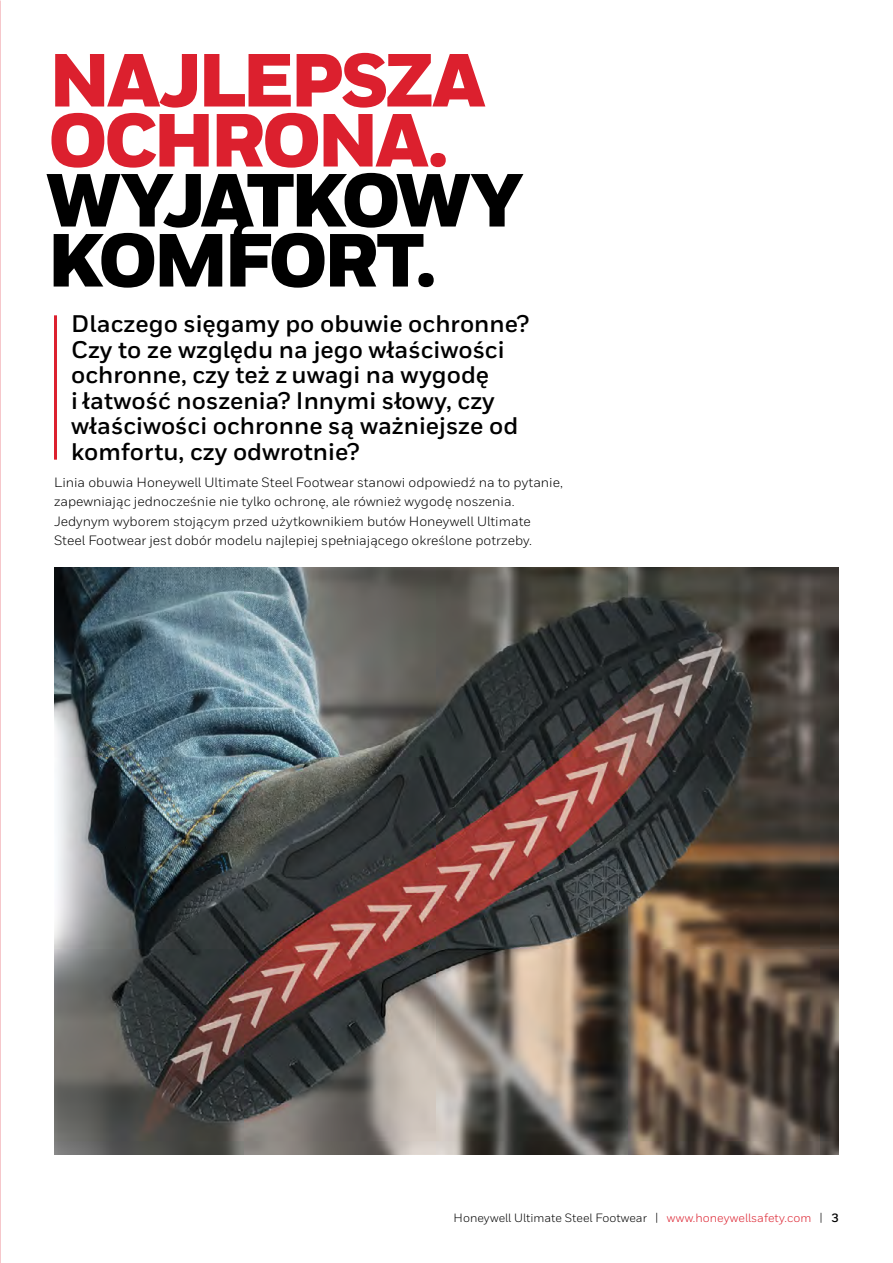
<style>
.page{position:relative;width:893px;height:1263px;background:#fff}
.page>*{position:absolute;margin:0;border:0;box-sizing:border-box;transform-origin:0 0}
.t1{font:900 75px/60px "Honeywell Sans";letter-spacing:-.05em;color:#dc202e}
.t2{font:900 75px/60px "Honeywell Sans";letter-spacing:-.06em;color:#000}
.t3{font:700 24px/25.5px "Honeywell Sans";color:#000}
.t4{font:13.5px/19.5px "Honeywell Sans";color:#000}
.t5{font:12px "Honeywell Sans";color:#000}
.s1{color:#dc202e}
.s2{font-weight:700}
</style>
<div class="page">
<hr style="left:54px;top:315px;width:3px;height:145px;background:#dc202e">
<img style="left:54px;top:567px;width:785px;height:588px">
<h1 class="t1" style="left:48px;top:54px;width:439px">NAJLEPSZA<br>OCHRONA.</h1>
<h1 class="t2" style="left:46px;top:174px;width:479px">WYJĄTKOWY<br>KOMFORT.</h1>
<h2 class="t3" style="left:71px;top:312px;width:459px">Dlaczego sięgamy po obuwie ochronne?<br>Czy to ze względu na jego właściwości ochronne, czy też z uwagi na wygodę<br>i łatwość noszenia? Innymi słowy, czy właściwości ochronne są ważniejsze od komfortu, czy odwrotnie?</h2>
<p class="t4" style="left:54px;top:472px;width:510px">Linia obuwia Honeywell Ultimate Steel Footwear stanowi odpowiedź na to pytanie, zapewniając jednocześnie nie tylko ochronę, ale również wygodę noszenia.<br>Jedynym wyborem stojącym przed użytkownikiem butów Honeywell Ultimate Steel Footwear jest dobór modelu najlepiej spełniającego określone potrzeby.</p>
<p class="t5" style="left:454px;top:1211px;width:387px">Honeywell Ultimate Steel Footwear | <span class="s1">www.honeywellsafety.com</span> | <span class="s2">3</span></p>
</div>
